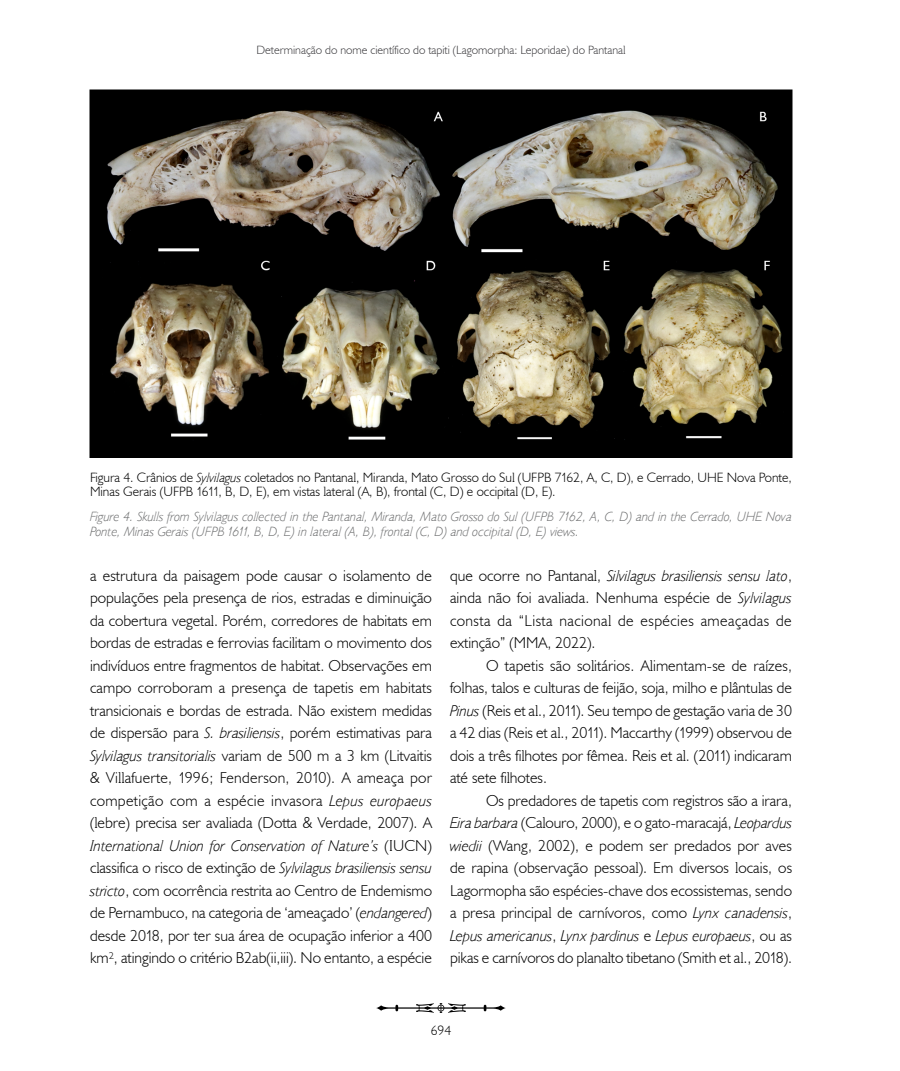
<style>
.page{position:relative;width:900px;height:1071px;background:#fff}
.page>*{position:absolute;margin:0;border:0;box-sizing:border-box;transform-origin:0 0}
.t1{font:15.75px/22.5px "MPEG";color:#000;text-align:justify}
.t2{font:italic 13.5px/15px "MPEG";color:#707172}
.t3{font:13.5px/15px "MPEG";color:#000}
.t4{font:12px "MPEG";color:#3e3d40}
.s1{font-style:italic}
</style>
<div class="page">
<svg style="left:376px;top:1003px;width:130px;height:10px"></svg>
<img style="left:92px;top:92px;width:698px;height:364px">
<p class="t4" style="left:256px;top:43px;width:371px">Determinação do nome científico do tapiti (Lagomorpha: Leporidae) do Pantanal</p>
<p class="t3" style="left:90px;top:469px;width:703px">Figura 4. Crânios de <span class="s1">Sylvilagus</span> coletados no Pantanal, Miranda, Mato Grosso do Sul (UFPB 7162, A, C, D), e Cerrado, UHE Nova Ponte,<br>Minas Gerais (UFPB 1611, B, D, E), em vistas lateral (A, B), frontal (C, D) e occipital (D, E).</p>
<p class="t2" style="left:90px;top:508px;width:703px">Figure 4. Skulls from Sylvilagus collected in the Pantanal, Miranda, Mato Grosso do Sul (UFPB 7162, A, C, D) and in the Cerrado, UHE Nova<br>Ponte, Minas Gerais (UFPB 1611, B, D, E) in lateral (A, B), frontal (C, D) and occipital (D, E) views.</p>
<p class="t1" style="left:90px;top:564px;width:344px">a estrutura da paisagem pode causar o isolamento de populações pela presença de rios, estradas e diminuição da cobertura vegetal. Porém, corredores de habitats em bordas de estradas e ferrovias facilitam o movimento dos indivíduos entre fragmentos de habitat. Observações em campo corroboram a presença de tapetis em habitats transicionais e bordas de estrada. Não existem medidas de dispersão para <span class="s1">S. brasiliensis</span>, porém estimativas para <span class="s1">Sylvilagus transitorialis</span> variam de 500 m a 3 km (Litvaitis &amp; Villafuerte, 1996; Fenderson, 2010). A ameaça por competição com a espécie invasora <span class="s1">Lepus europaeus </span>(lebre) precisa ser avaliada (Dotta &amp; Verdade, 2007). A <span class="s1">International Union for Conservation of Nature’s</span> (IUCN) classifica o risco de extinção de <span class="s1">Sylvilagus brasiliensis sensu stricto</span>, com ocorrência restrita ao Centro de Endemismo de Pernambuco, na categoria de ‘ameaçado’ (<span class="s1">endangered</span>) desde 2018, por ter sua área de ocupação inferior a 400 km², atingindo o critério B2ab(ii,iii). No entanto, a espécie</p>
<p class="t1" style="left:450px;top:564px;width:343px">que ocorre no Pantanal, <span class="s1">Silvilagus brasiliensis sensu lato</span>, ainda não foi avaliada. Nenhuma espécie de <span class="s1">Sylvilagus </span>consta da “Lista nacional de espécies ameaçadas de extinção” (MMA, 2022).</p>
<p class="t1" style="left:450px;top:654px;width:344px;text-indent:36px">O tapetis são solitários. Alimentam-se de raízes, folhas, talos e culturas de feijão, soja, milho e plântulas de <span class="s1">Pinus</span> (Reis et al., 2011). Seu tempo de gestação varia de 30 a 42 dias (Reis et al., 2011). Maccarthy (1999) observou de dois a três filhotes por fêmea. Reis et al. (2011) indicaram até sete filhotes.</p>
<p class="t1" style="left:450px;top:789px;width:344px;text-indent:36px">Os predadores de tapetis com registros são a irara, <span class="s1">Eira barbara</span> (Calouro, 2000), e o gato-maracajá, <span class="s1">Leopardus wiedii</span> (Wang, 2002), e podem ser predados por aves de rapina (observação pessoal). Em diversos locais, os Lagormopha são espécies-chave dos ecossistemas, sendo a presa principal de carnívoros, como <span class="s1">Lynx canadensis</span>, <span class="s1">Lepus americanus</span>, <span class="s1">Lynx pardinus</span> e <span class="s1">Lepus europaeus</span>, ou as pikas e carnívoros do planalto tibetano (Smith et al., 2018).</p>
<p class="t3" style="left:431px;top:1023px;width:22px">694</p>
</div>
